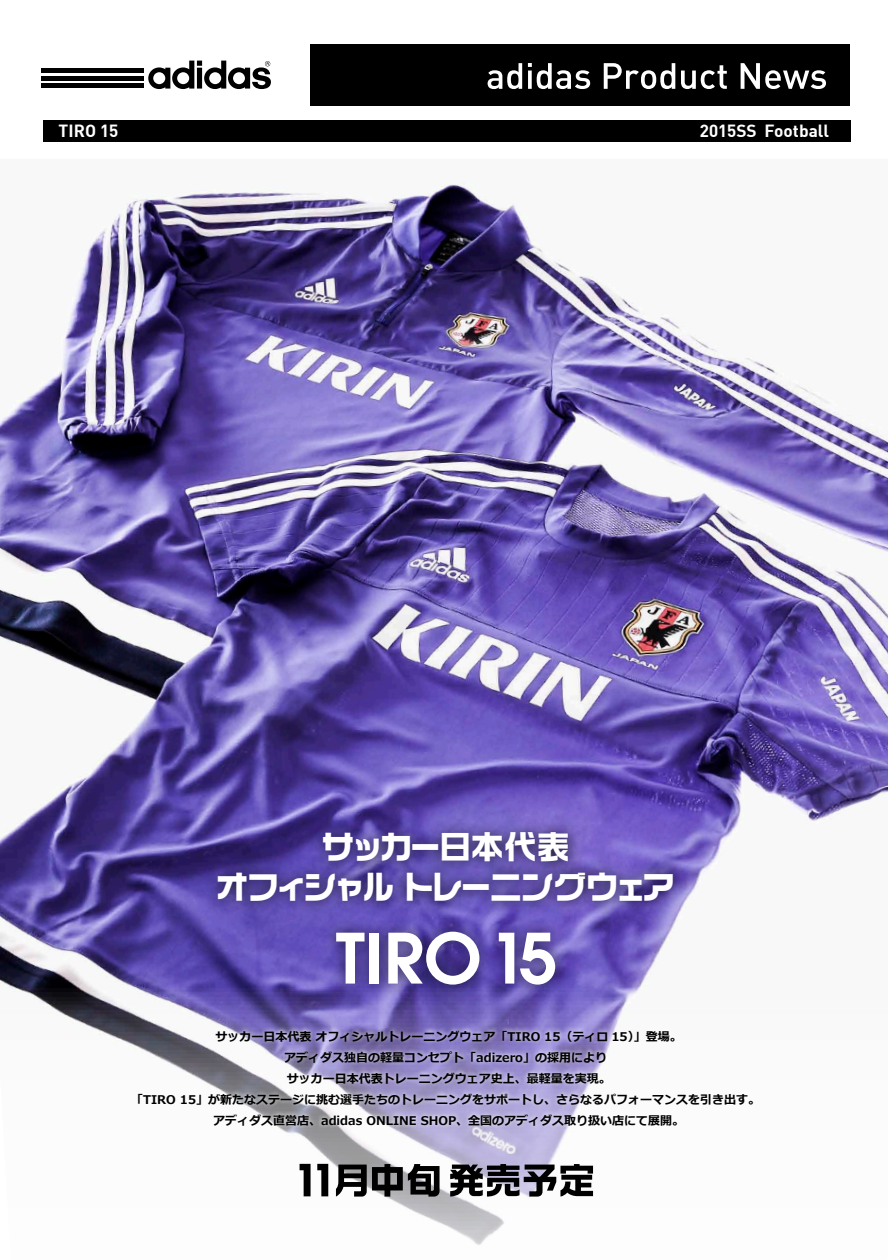
<style>
.page{position:relative;width:888px;height:1260px;background:#fff}
.page>*{position:absolute;margin:0;border:0;box-sizing:border-box;transform-origin:0 0}
.t1{font:33px/39.6px "Logo Jr Std Extra";letter-spacing:-.095em;color:#fff;text-align:center}
.t2{font:700 17.25px "Adi Haus";color:#fff}
.t3{font:700 12px/21px "Meiryo";color:#000;text-align:center}
</style>
<div class="page">
<img style="left:0;top:183px;width:888px;height:1062px">
<div style="left:310px;top:44px;width:540px;height:61px;background:#000"></div>
<svg style="left:148px;top:61px;width:123px;height:28px"></svg>
<hr style="left:42px;top:69px;width:102px;height:4px;background:#000">
<hr style="left:42px;top:76px;width:102px;height:4px;background:#000">
<hr style="left:42px;top:84px;width:102px;height:4px;background:#000">
<svg style="left:488px;top:63px;width:34px;height:26px"></svg>
<svg style="left:528px;top:63px;width:62px;height:26px"></svg>
<svg style="left:604px;top:63px;width:71px;height:26px"></svg>
<svg style="left:681px;top:65px;width:46px;height:24px"></svg>
<svg style="left:741px;top:63px;width:85px;height:26px"></svg>
<div style="left:43px;top:120px;width:807px;height:21px;background:#000"></div>
<img style="left:34px;top:1023px;width:824px;height:147px">
<img style="left:197px;top:810px;width:498px;height:117px">
<svg style="left:300px;top:1164px;width:11px;height:32px"></svg>
<svg style="left:317px;top:1164px;width:11px;height:32px"></svg>
<svg style="left:336px;top:1164px;width:104px;height:33px;background:#585758"></svg>
<svg style="left:450px;top:1164px;width:143px;height:33px"></svg>
<img style="left:316px;top:912px;width:259px;height:93px">
<svg style="left:336px;top:933px;width:29px;height:51px"></svg>
<div style="left:370px;top:933px;width:9px;height:51px;background:#fff"></div>
<svg style="left:388px;top:932px;width:91px;height:53px"></svg>
<svg style="left:499px;top:933px;width:15px;height:51px"></svg>
<svg style="left:520px;top:933px;width:35px;height:52px"></svg>
<p class="t2" style="left:59px;top:119px;width:61px">TIRO 15</p>
<p class="t2" style="left:700px;top:119px;width:131px">2015SS Football</p>
<p class="t1" style="left:216px;top:826px;width:461px">サッカー日本代表<br>オフィシャル トレーニングウェア</p>
<p class="t3" style="left:131px;top:1026px;width:630px">サッカー日本代表 オフィシャルトレーニングウェア「TIRO 15（ティロ 15）」登場。<br>アディダス独自の軽量コンセプト「adizero」の採用により<br>サッカー日本代表トレーニングウェア史上、最軽量を実現。<br>「TIRO 15」が新たなステージに挑む選手たちのトレーニングをサポートし、さらなるパフォーマンスを引き出す。アディダス直営店、adidas ONLINE SHOP、全国のアディダス取り扱い店にて展開。</p>
</div>
